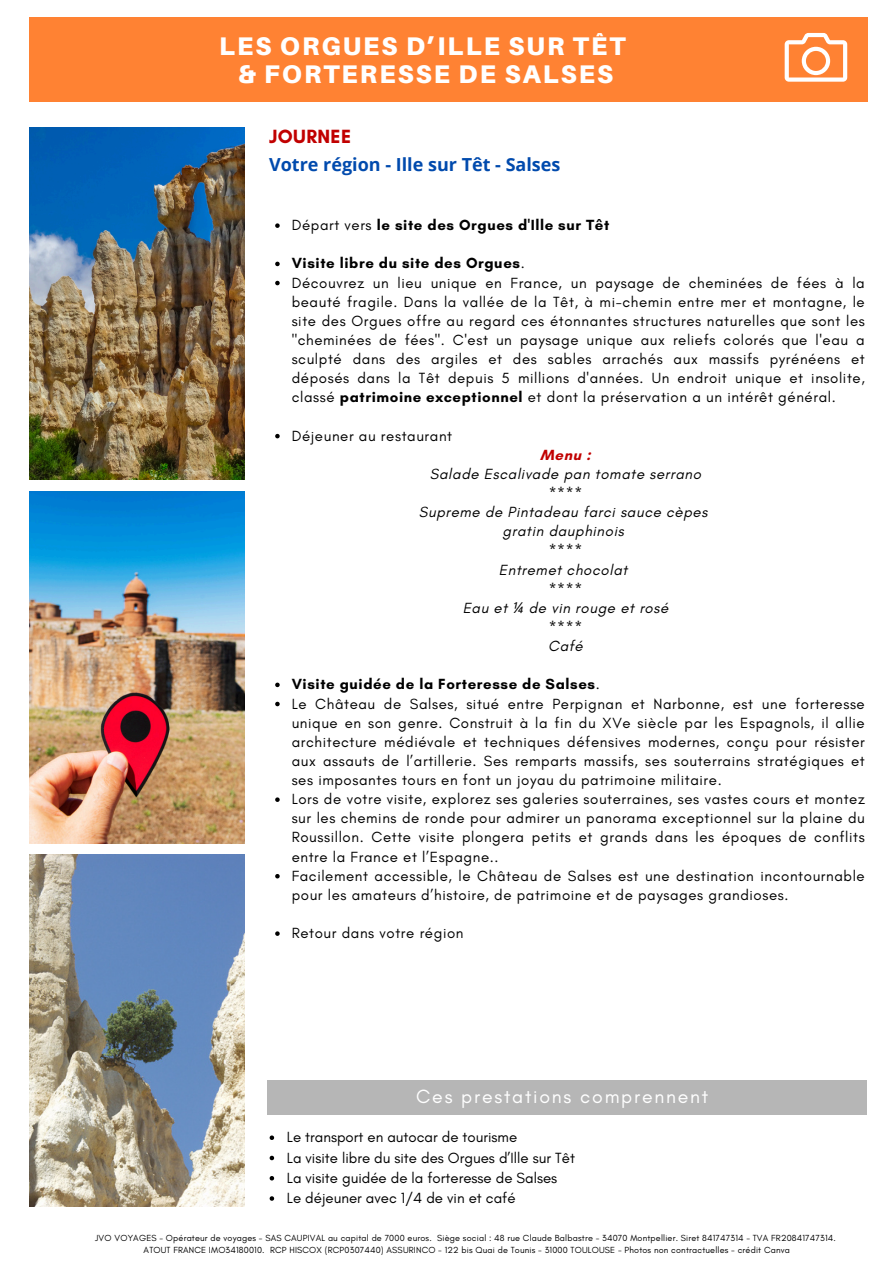
<style>
.page{position:relative;width:894px;height:1264px;background:#fff}
.page>*{position:absolute;margin:0;border:0;box-sizing:border-box;transform-origin:0 0}
.t1{font:900 25.5px/28.2px "Aileron";letter-spacing:.08em;color:#fff;text-align:center}
.t2{font:19.5px "Glacial Indifference";letter-spacing:.09em;color:#fff}
.t3{font:700 19.5px "Glacial Indifference";letter-spacing:.02em;color:#c10000}
.t4{font:700 18px "Open Sans";color:#004aad}
.t5{font:15px/19.2px "Glacial Indifference";letter-spacing:.04em;color:#000;text-align:justify}
.t6{font:italic 15px/19.2px "Glacial Indifference";letter-spacing:.04em;color:#000;text-align:center}
.t7{font:15px "Glacial Indifference";color:#000}
.t8{font:700 15px "Glacial Indifference";letter-spacing:.04em;color:#000}
.t9{font:700 15px "Glacial Indifference";color:#c10000}
.t10{font:9px "Glacial Indifference";letter-spacing:.02em;color:#000}
.s1{font-weight:400}
.s2{font-weight:700}
.s3{font-family:"Noto Sans"}
</style>
<div class="page">
<img style="left:29px;top:854px;width:215px;height:352px">
<img style="left:29px;top:127px;width:215px;height:353px">
<img style="left:29px;top:491px;width:215px;height:352px">
<div style="left:29px;top:17px;width:838px;height:85px;background:#ff8233"></div>
<svg style="left:784px;top:33px;width:63px;height:48px"></svg>
<div style="left:268px;top:1079px;width:598px;height:35px;background:#b6b6b6"></div>
<svg style="left:275px;top:223px;width:4px;height:5px"></svg>
<svg style="left:275px;top:262px;width:4px;height:4px"></svg>
<svg style="left:275px;top:281px;width:4px;height:4px"></svg>
<svg style="left:275px;top:434px;width:4px;height:4px"></svg>
<svg style="left:275px;top:682px;width:4px;height:5px"></svg>
<svg style="left:275px;top:701px;width:4px;height:5px"></svg>
<svg style="left:275px;top:797px;width:4px;height:5px"></svg>
<svg style="left:275px;top:874px;width:4px;height:4px"></svg>
<svg style="left:275px;top:931px;width:4px;height:4px"></svg>
<svg style="left:269px;top:1135px;width:5px;height:4px"></svg>
<svg style="left:269px;top:1155px;width:5px;height:5px"></svg>
<svg style="left:269px;top:1176px;width:5px;height:4px"></svg>
<svg style="left:269px;top:1196px;width:5px;height:4px"></svg>
<p class="t1" style="left:219px;top:31px;width:408px">LES ORGUES D’ILLE SUR TÊT &amp; FORTERESSE DE SALSES</p>
<p class="t3" style="left:269px;top:124px;width:83px">JOURNEE</p>
<p class="t4" style="left:269px;top:152px;width:293px">Votre région - Ille sur Têt - Salses</p>
<h1 class="t8" style="left:291px;top:216px;width:319px"><span class="s1">Départ vers</span> le site des Orgues d'Ille sur Têt</h1>
<p class="t8" style="left:291px;top:254px;width:234px">Visite libre du site des Orgues<span class="s1">.</span></p>
<p class="t5" style="left:291px;top:273px;width:574px">Découvrez un lieu unique en France, un paysage de cheminées de fées à la beauté fragile. Dans la vallée de la Têt, à mi-chemin entre mer et montagne, le site des Orgues offre au regard ces étonnantes structures naturelles que sont les "cheminées de fées". C'est un paysage unique aux reliefs colorés que l'eau a sculpté dans des argiles et des sables arrachés aux massifs pyrénéens et déposés dans la Têt depuis 5 millions d'années. Un endroit unique et insolite, classé <span class="s2">patrimoine exceptionnel</span> et dont la préservation a un intérêt général.</p>
<h2 class="t5" style="left:291px;top:426px;width:162px">Déjeuner au restaurant</h2>
<h3 class="t9" style="left:540px;top:445px;width:52px">Menu :</h3>
<p class="t6" style="left:419px;top:464px;width:290px">Salade Escalivade pan tomate serrano ****<br>Supreme de Pintadeau farci sauce cèpes gratin dauphinois<br>****<br>Entremet chocolat<br>****<br>Eau et <span class="s3">¼</span> de vin rouge et rosé<br>****<br>Café</p>
<p class="t8" style="left:291px;top:675px;width:309px">Visite guidée de la Forteresse de Salses<span class="s1">.</span></p>
<p class="t5" style="left:291px;top:693px;width:574px">Le Château de Salses, situé entre Perpignan et Narbonne, est une forteresse unique en son genre. Construit à la fin du XVe siècle par les Espagnols, il allie architecture médiévale et techniques défensives modernes, conçu pour résister aux assauts de l’artillerie. Ses remparts massifs, ses souterrains stratégiques et ses imposantes tours en font un joyau du patrimoine militaire.</p>
<p class="t5" style="left:291px;top:789px;width:574px">Lors de votre visite, explorez ses galeries souterraines, ses vastes cours et montez sur les chemins de ronde pour admirer un panorama exceptionnel sur la plaine du Roussillon. Cette visite plongera petits et grands dans les époques de conflits entre la France et l’Espagne..</p>
<p class="t5" style="left:291px;top:865px;width:574px">Facilement accessible, le Château de Salses est une destination incontournable pour les amateurs d’histoire, de patrimoine et de paysages grandioses.</p>
<h5 class="t5" style="left:291px;top:923px;width:173px">Retour dans votre région</h5>
<h4 class="t2" style="left:416px;top:1084px;width:293px">Ces prestations comprennent</h4>
<p class="t7" style="left:287px;top:1127px;width:232px">Le transport en autocar de tourisme</p>
<p class="t7" style="left:287px;top:1148px;width:289px">La visite libre du site des Orgues d’Ille sur Têt</p>
<p class="t7" style="left:287px;top:1168px;width:272px">La visite guidée de la forteresse de Salses</p>
<p class="t7" style="left:287px;top:1188px;width:230px">Le déjeuner avec 1/4 de vin et café</p>
<p class="t10" style="left:95px;top:1232px;width:742px">JVO VOYAGES - Opérateur de voyages - SAS CAUPIVAL au capital de 7000 euros. Siège social : 48 rue Claude Balbastre - 34070 Montpellier. Siret 841747314 - TVA FR20841747314.</p>
<p class="t10" style="left:143px;top:1244px;width:647px">ATOUT FRANCE IMO34180010. RCP HISCOX (RCP0307440) ASSURINCO - 122 bis Quai de Tounis - 31000 TOULOUSE - Photos non contractuelles - crédit Canva</p>
</div>
